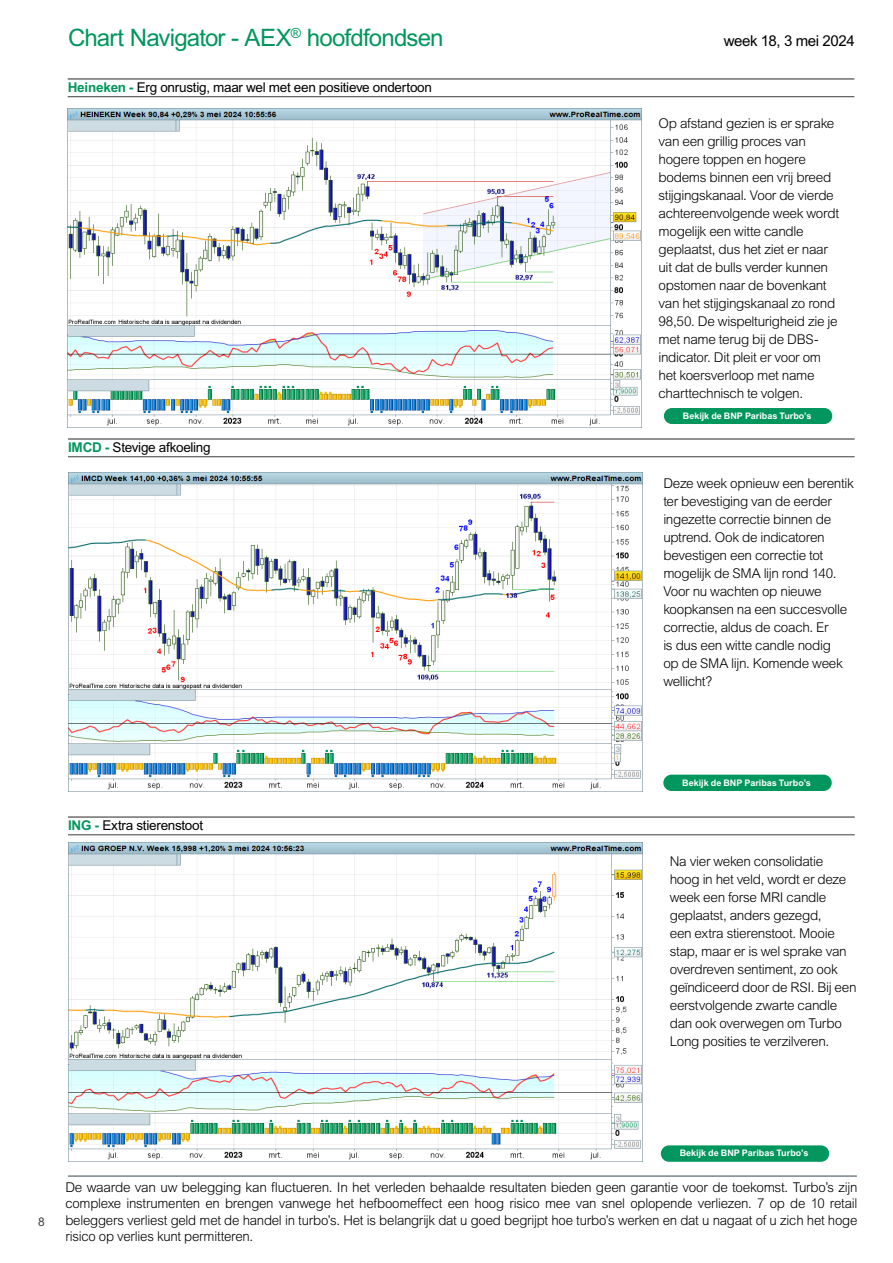
<style>
.page{position:relative;width:893px;height:1263px;background:#fff}
.page>*{position:absolute;margin:0;border:0;box-sizing:border-box;transform-origin:0 0}
.Heading_Table_Double{font:24px "Arial MT Std";letter-spacing:-.035em;color:#00965d}
.Heading_Table_Double-2{font:15px "Arial MT Std";letter-spacing:-.025em;color:#000}
.Body{font:300 13.5px/18px "Arial MT Std";letter-spacing:-.025em;color:#000}
.t1{font:13.5px "Arial MT Std";letter-spacing:-.02em;color:#000}
.t2{font:12px "Arial MT Std";color:#3e3e3f}
.t3{font:700 9px "Arial MT Std";color:#fff}
.s1{font-weight:700;color:#00965d}
</style>
<div class="page">
<hr style="left:68px;top:1175px;width:789px;height:2px;background:#78848a">
<hr style="left:68px;top:816px;width:787px;height:2px;background:#3e3e3f">
<hr style="left:68px;top:834px;width:787px;height:1px;background:#3e3e3f">
<img style="left:68px;top:843px;width:574px;height:319px">
<div style="left:661px;top:1145px;width:168px;height:17px;background:#00965d;border-radius:8px"></div>
<img style="left:68px;top:108px;width:574px;height:319px">
<div style="left:664px;top:408px;width:168px;height:16px;background:#00965d;border-radius:8px"></div>
<hr style="left:68px;top:78px;width:786px;height:2px;background:#3e3e3f">
<hr style="left:68px;top:96px;width:786px;height:1px;background:#3e3e3f">
<hr style="left:68px;top:438px;width:787px;height:2px;background:#3e3e3f">
<hr style="left:68px;top:456px;width:787px;height:1px;background:#3e3e3f">
<img style="left:68px;top:472px;width:574px;height:319px">
<div style="left:663px;top:775px;width:169px;height:16px;background:#00965d;border-radius:8px"></div>
<p class="Heading_Table_Double" style="left:68px;top:24px;width:377px">Chart Navigator - AEX<sup>®</sup> hoofdfondsen</p>
<p class="Heading_Table_Double-2" style="left:724px;top:32px;width:133px">week 18, 3 mei 2024</p>
<p class="t1" style="left:68px;top:80px;width:366px"><span class="s1">Heineken -</span> Erg onrustig, maar wel met een positieve ondertoon</p>
<p class="t1" style="left:68px;top:440px;width:144px"><span class="s1">IMCD -</span> Stevige afkoeling</p>
<p class="t1" style="left:68px;top:818px;width:137px"><span class="s1">ING -</span> Extra stierenstoot</p>
<p class="Body" style="left:658px;top:115px;width:182px">Op afstand gezien is er sprake van een grillig proces van hogere toppen en hogere bodems binnen een vrij breed stijgingskanaal. Voor de vierde achtereenvolgende week wordt mogelijk een witte candle geplaatst, dus het ziet er naar uit dat de bulls verder kunnen opstomen naar de bovenkant van het stijgingskanaal zo rond<br>98,50. De wispelturigheid zie je met name terug bij de DBS&shy;indicator. Dit pleit er voor om het koersverloop met name charttechnisch te volgen.</p>
<p class="t3" style="left:683px;top:411px;width:130px">Bekijk de BNP Paribas Turbo’s</p>
<p class="Body" style="left:663px;top:475px;width:192px">Deze week opnieuw een berentik ter bevestiging van de eerder ingezette correctie binnen de uptrend. Ook de indicatoren bevestigen een correctie tot mogelijk de SMA lijn rond 140.<br>Voor nu wachten op nieuwe koopkansen na een succesvolle correctie, aldus de coach. Er<br>is dus een witte candle nodig<br>op de SMA lijn. Komende week wellicht?</p>
<p class="t3" style="left:682px;top:777px;width:130px">Bekijk de BNP Paribas Turbo’s</p>
<p class="Body" style="left:670px;top:853px;width:188px">Na vier weken consolidatie<br>hoog in het veld, wordt er deze week een forse MRI candle geplaatst, anders gezegd,<br>een extra stierenstoot. Mooie stap, maar er is wel sprake van overdreven sentiment, zo ook geïndiceerd door de RSI. Bij een eerstvolgende zwarte candle dan ook overwegen om Turbo<br>Long posities te verzilveren.</p>
<p class="t2" style="left:38px;top:1215px;width:8px">8</p>
<p class="t3" style="left:680px;top:1148px;width:130px">Bekijk de BNP Paribas Turbo’s</p>
<p class="Body" style="left:65px;top:1179px;width:794px;line-height:16.5px;text-align:justify">De waarde van uw belegging kan fluctueren. In het verleden behaalde resultaten bieden geen garantie voor de toekomst. Turbo’s zijn complexe instrumenten en brengen vanwege het hefboomeffect een hoog risico mee van snel oplopende verliezen. 7 op de 10 retail beleggers verliest geld met de handel in turbo’s. Het is belangrijk dat u goed begrijpt hoe turbo’s werken en dat u nagaat of u zich het hoge risico op verlies kunt permitteren.</p>
</div>
